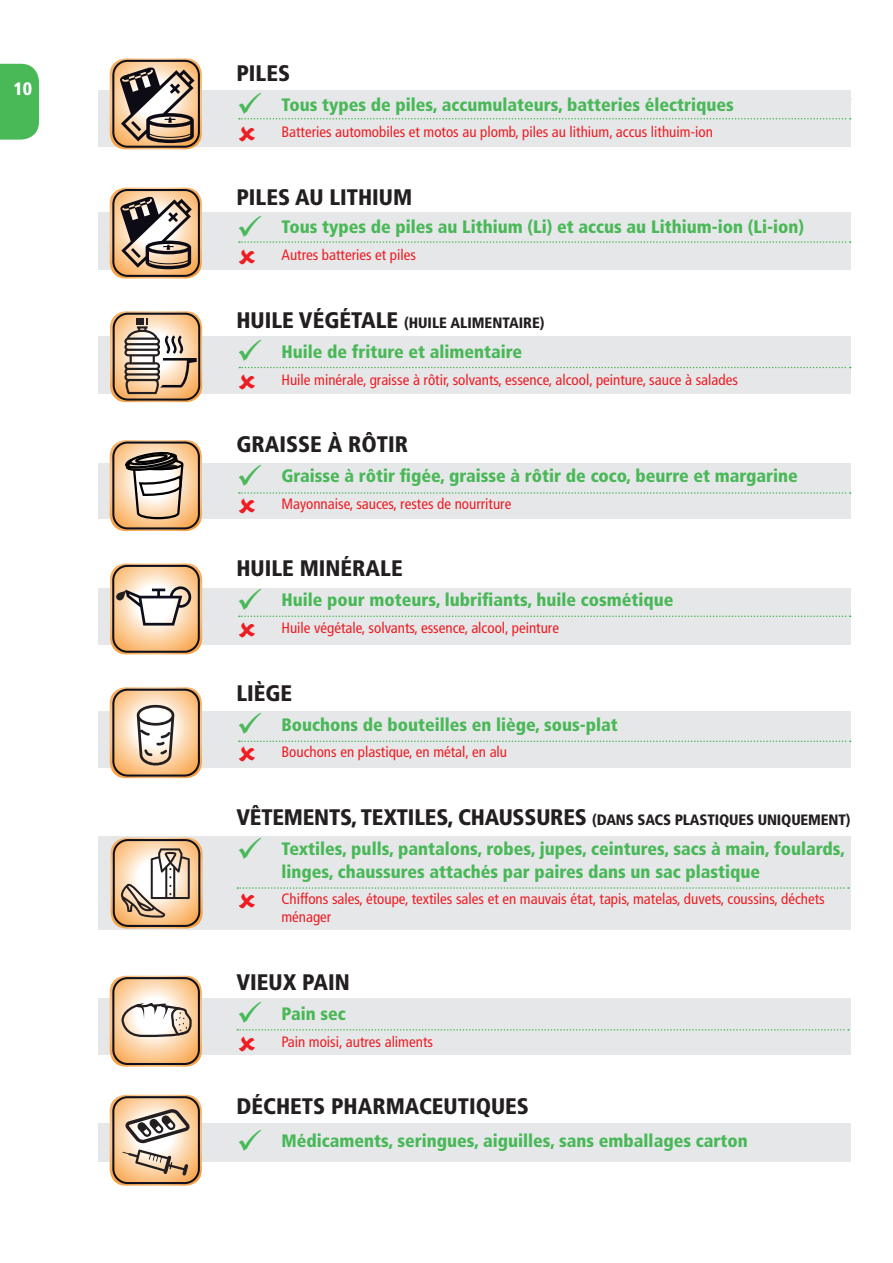
<style>
.page{position:relative;width:893px;height:1263px;background:#fff}
.page>*{position:absolute;margin:0;border:0;box-sizing:border-box;transform-origin:0 0}
.t1{font:900 condensed 22.5px "Frutiger";color:#231f20}
.t2{font:900 condensed 18px/22.5px "Frutiger";color:#49b857}
.t3{font:900 condensed 18px "Frutiger";color:#fff}
.t4{font:condensed 15px/18px "Frutiger";color:#ee1d23}
.t5{font:900 condensed 15px "Frutiger";letter-spacing:-.01em;color:#231f20}
.s1{font-size:22.5px}
</style>
<div class="page">
<div style="left:98px;top:213px;width:752px;height:57px;background:#e6e7e9"></div>
<svg style="left:110px;top:188px;width:92px;height:91px"></svg>
<div style="left:98px;top:463px;width:752px;height:56px;background:#e6e7e9"></div>
<div style="left:98px;top:588px;width:752px;height:57px;background:#e6e7e9"></div>
<div style="left:0;top:64px;width:39px;height:76px;background:#49b857"></div>
<div style="left:98px;top:1123px;width:752px;height:38px;background:#e6e7e9"></div>
<svg style="left:110px;top:1095px;width:92px;height:91px"></svg>
<div style="left:98px;top:999px;width:752px;height:56px;background:#e6e7e9"></div>
<svg style="left:110px;top:976px;width:92px;height:91px"></svg>
<div style="left:98px;top:336px;width:752px;height:57px;background:#e6e7e9"></div>
<div style="left:98px;top:711px;width:752px;height:56px;background:#e6e7e9"></div>
<div style="left:99px;top:836px;width:752px;height:93px;background:#e6e7e9"></div>
<svg style="left:110px;top:440px;width:92px;height:214px"></svg>
<svg style="left:110px;top:687px;width:92px;height:91px"></svg>
<svg style="left:111px;top:838px;width:92px;height:90px"></svg>
<svg style="left:239px;top:241px;width:612px;height:2px"></svg>
<div style="left:98px;top:90px;width:752px;height:57px;background:#e6e7e9"></div>
<svg style="left:110px;top:58px;width:92px;height:91px"></svg>
<svg style="left:239px;top:118px;width:612px;height:1px"></svg>
<svg style="left:110px;top:311px;width:92px;height:91px"></svg>
<svg style="left:239px;top:367px;width:612px;height:22px"></svg>
<svg style="left:239px;top:492px;width:612px;height:21px"></svg>
<svg style="left:239px;top:615px;width:612px;height:22px"></svg>
<svg style="left:239px;top:738px;width:612px;height:24px"></svg>
<svg style="left:237px;top:887px;width:612px;height:2px"></svg>
<svg style="left:237px;top:1029px;width:612px;height:2px"></svg>
<p class="t3" style="left:13px;top:78px;width:20px">10</p>
<p class="t1" style="left:236px;top:59px;width:55px">PILES</p>
<p class="t2" style="left:236px;top:93px;width:499px">✓ Tous types de piles, accumulateurs, batteries électriques</p>
<p class="t4" style="left:281px;top:123px;width:433px">Batteries automobiles et motos au plomb, piles au lithium, accus lithuim-ion</p>
<p class="t1" style="left:236px;top:184px;width:177px">PILES AU LITHIUM</p>
<p class="t2" style="left:236px;top:216px;width:569px">✓ Tous types de piles au Lithium (Li) et accus au Lithium-ion (Li-ion)</p>
<p class="t4" style="left:281px;top:246px;width:136px">Autres batteries et piles</p>
<p class="t5" style="left:236px;top:314px;width:310px"><span class="s1">HUILE VÉGÉTALE</span> (HUILE ALIMENTAIRE)</p>
<p class="t2" style="left:236px;top:340px;width:287px">✓ Huile de friture et alimentaire</p>
<p class="t4" style="left:281px;top:370px;width:458px">Huile minérale, graisse à rôtir, solvants, essence, alcool, peinture, sauce à salades</p>
<p class="t1" style="left:236px;top:431px;width:173px">GRAISSE À RÔTIR</p>
<p class="t2" style="left:236px;top:464px;width:563px">✓ Graisse à rôtir figée, graisse à rôtir de coco, beurre et margarine</p>
<p class="t4" style="left:281px;top:495px;width:231px">Mayonnaise, sauces, restes de nourriture</p>
<p class="t1" style="left:236px;top:555px;width:168px">HUILE MINÉRALE</p>
<p class="t2" style="left:236px;top:589px;width:439px">✓ Huile pour moteurs, lubrifiants, huile cosmétique</p>
<p class="t4" style="left:281px;top:619px;width:279px">Huile végétale, solvants, essence, alcool, peinture</p>
<p class="t1" style="left:236px;top:679px;width:57px">LIÈGE</p>
<p class="t2" style="left:236px;top:713px;width:383px">✓ Bouchons de bouteilles en liège, sous-plat</p>
<p class="t4" style="left:281px;top:743px;width:227px">Bouchons en plastique, en métal, en alu</p>
<p class="t5" style="left:236px;top:811px;width:615px"><span class="s1">VÊTEMENTS, TEXTILES, CHAUSSURES</span> (DANS SACS PLASTIQUES UNIQUEMENT)</p>
<p class="t2" style="left:281px;top:837px;width:565px;text-indent:-45px">✓ Textiles, pulls, pantalons, robes, jupes, ceintures, sacs à main, foulards, linges, chaussures attachés par paires dans un sac plastique</p>
<p class="t4" style="left:281px;top:890px;width:545px">Chiffons sales, étoupe, textiles sales et en mauvais état, tapis, matelas, duvets, coussins, déchets ménager</p>
<p class="t1" style="left:236px;top:968px;width:115px">VIEUX PAIN</p>
<p class="t2" style="left:236px;top:1002px;width:111px">✓ Pain sec</p>
<p class="t4" style="left:281px;top:1032px;width:153px">Pain moisi, autres aliments</p>
<p class="t1" style="left:236px;top:1093px;width:294px">DÉCHETS PHARMACEUTIQUES</p>
<p class="t2" style="left:236px;top:1129px;width:513px">✓ Médicaments, seringues, aiguilles, sans emballages carton</p>
</div>
